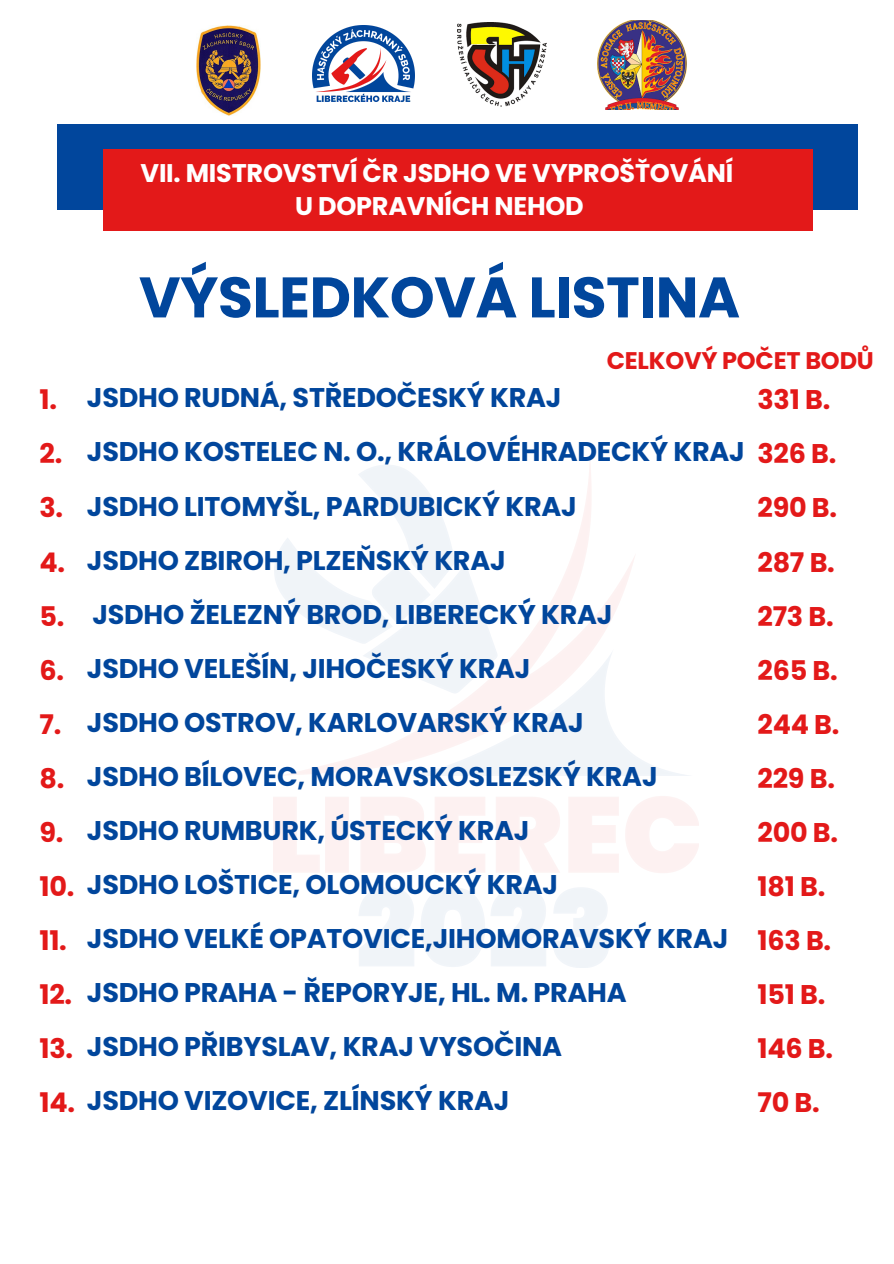
<style>
.page{position:relative;width:894px;height:1264px;background:#fff}
.page>*{position:absolute;margin:0;border:0;box-sizing:border-box;transform-origin:0 0}
.t1{font:700 57px "Poppins";letter-spacing:-.01em;color:#01469c}
.t2{font:700 27px "Poppins";letter-spacing:-.01em;color:#01469c}
.t3{font:700 27px "Poppins";letter-spacing:-.01em;color:#e31919}
.t4{font:700 25.5px "Poppins";letter-spacing:-.01em;color:#fff}
.t5{font:700 24px "Poppins";letter-spacing:-.01em;color:#e31919}
.s1{color:#e31919}
</style>
<div class="page">
<div style="left:57px;top:125px;width:799px;height:85px;background:#01469c"></div>
<div style="left:103px;top:149px;width:709px;height:82px;background:#e31919"></div>
<img style="left:597px;top:20px;width:89px;height:89px">
<img style="left:457px;top:23px;width:89px;height:83px">
<img style="left:196px;top:25px;width:65px;height:90px">
<img style="left:313px;top:25px;width:101px;height:77px">
<p class="t4" style="left:141px;top:155px;width:594px">VII. MISTROVSTVÍ ČR JSDHO VE VYPROŠŤOVÁNÍ</p>
<p class="t4" style="left:295px;top:188px;width:290px">U DOPRAVNÍCH NEHOD</p>
<p class="t1" style="left:139px;top:257px;width:602px">VÝSLEDKOVÁ LISTINA</p>
<p class="t5" style="left:606px;top:343px;width:268px">CELKOVÝ POČET BODŮ</p>
<p class="t3" style="left:757px;top:381px;width:74px">331 B.</p>
<p class="t3" style="left:757px;top:435px;width:80px">326 B.</p>
<p class="t3" style="left:757px;top:489px;width:81px">290 B.</p>
<p class="t3" style="left:757px;top:543px;width:79px">287 B.</p>
<p class="t3" style="left:757px;top:597px;width:78px">273 B.</p>
<p class="t3" style="left:757px;top:651px;width:82px">265 B.</p>
<p class="t3" style="left:757px;top:705px;width:83px">244 B.</p>
<p class="t3" style="left:757px;top:759px;width:79px">229 B.</p>
<p class="t3" style="left:757px;top:813px;width:82px">200 B.</p>
<p class="t3" style="left:757px;top:867px;width:69px">181 B.</p>
<p class="t3" style="left:757px;top:921px;width:75px">163 B.</p>
<p class="t3" style="left:757px;top:975px;width:69px">151 B.</p>
<p class="t3" style="left:757px;top:1029px;width:77px">146 B.</p>
<p class="t3" style="left:757px;top:1083px;width:64px">70 B.</p>
<p class="t2" style="left:87px;top:379px;width:476px">JSDHO RUDNÁ, STŘEDOČESKÝ KRAJ</p>
<p class="t2" style="left:87px;top:433px;width:659px">JSDHO KOSTELEC N. O., KRÁLOVÉHRADECKÝ KRAJ</p>
<p class="t2" style="left:87px;top:487px;width:491px">JSDHO LITOMYŠL, PARDUBICKÝ KRAJ</p>
<p class="t2" style="left:87px;top:541px;width:420px">JSDHO ZBIROH, PLZEŇSKÝ KRAJ</p>
<p class="t2" style="left:92px;top:595px;width:521px">JSDHO ŽELEZNÝ BROD, LIBERECKÝ KRAJ</p>
<p class="t2" style="left:87px;top:649px;width:445px">JSDHO VELEŠÍN, JIHOČESKÝ KRAJ</p>
<p class="t2" style="left:87px;top:703px;width:498px">JSDHO OSTROV, KARLOVARSKÝ KRAJ</p>
<p class="t2" style="left:87px;top:757px;width:572px">JSDHO BÍLOVEC, MORAVSKOSLEZSKÝ KRAJ</p>
<p class="t2" style="left:87px;top:811px;width:444px">JSDHO RUMBURK, ÚSTECKÝ KRAJ</p>
<p class="t2" style="left:87px;top:865px;width:472px">JSDHO LOŠTICE, OLOMOUCKÝ KRAJ</p>
<p class="t2" style="left:87px;top:919px;width:642px">JSDHO VELKÉ OPATOVICE,JIHOMORAVSKÝ KRAJ</p>
<p class="t2" style="left:87px;top:973px;width:541px">JSDHO PRAHA - ŘEPORYJE, HL. M. PRAHA</p>
<p class="t2" style="left:87px;top:1027px;width:476px">JSDHO PŘIBYSLAV, KRAJ VYSOČINA</p>
<p class="t3" style="left:39px;top:381px;width:19px">1.</p>
<p class="t3" style="left:39px;top:435px;width:24px">2.</p>
<p class="t3" style="left:39px;top:489px;width:25px">3.</p>
<p class="t3" style="left:39px;top:543px;width:27px">4.</p>
<p class="t3" style="left:39px;top:597px;width:26px">5.</p>
<p class="t3" style="left:39px;top:651px;width:26px">6.</p>
<p class="t3" style="left:39px;top:705px;width:23px">7.</p>
<p class="t3" style="left:39px;top:759px;width:26px">8.</p>
<p class="t3" style="left:39px;top:813px;width:25px">9.</p>
<p class="t3" style="left:39px;top:867px;width:36px">10.</p>
<p class="t3" style="left:39px;top:921px;width:29px">11.</p>
<p class="t3" style="left:39px;top:975px;width:34px">12.</p>
<p class="t3" style="left:39px;top:1029px;width:35px">13.</p>
<p class="t2" style="left:39px;top:1081px;width:471px"><span class="s1">14.</span> JSDHO VIZOVICE, ZLÍNSKÝ KRAJ</p>
</div>
